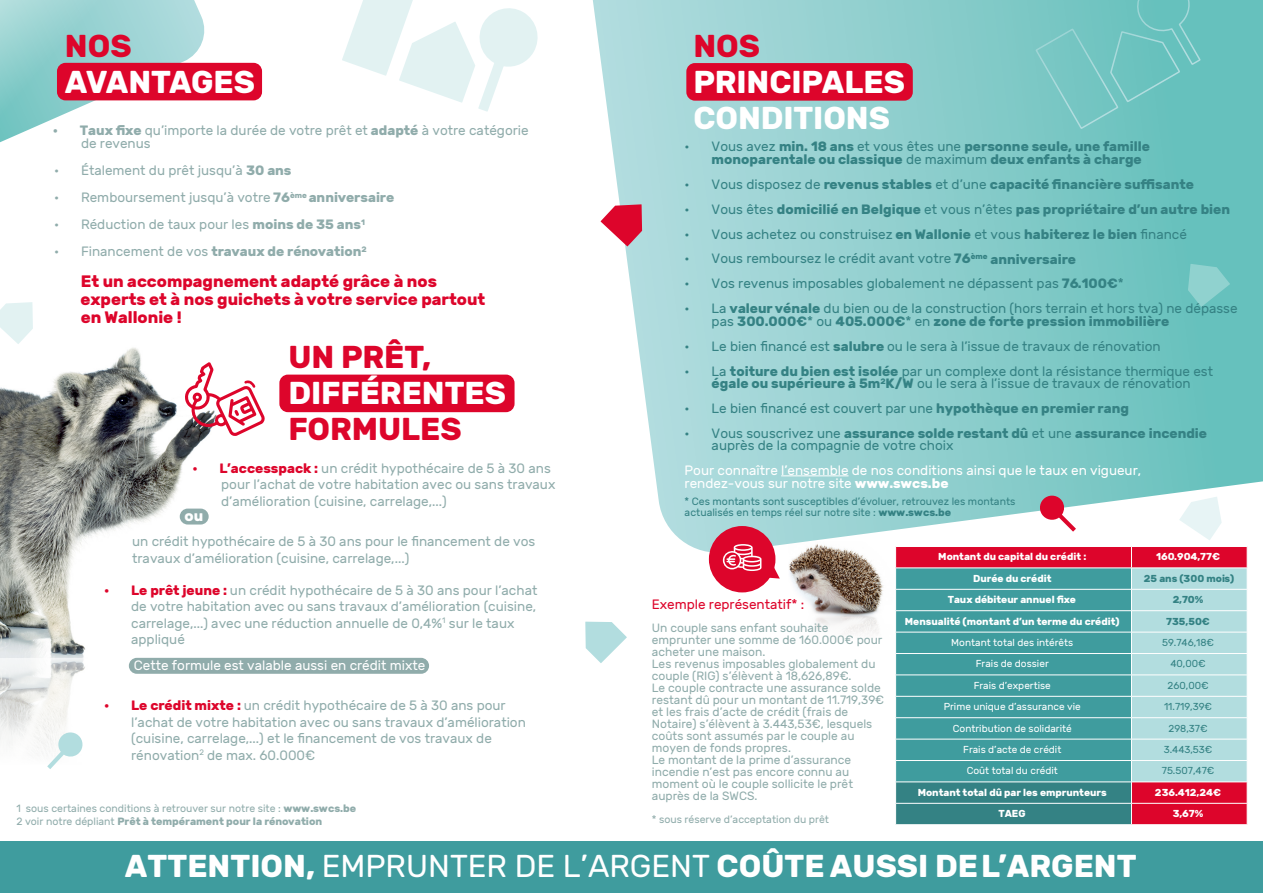
<style>
.page{position:relative;width:1263px;height:893px;background:#fff}
.page>*{position:absolute;margin:0;border:0;box-sizing:border-box;transform-origin:0 0}
.t1{font:700 31.5px/36px "Rubik";color:#fff}
.t2{font:700 31.5px "Rubik";letter-spacing:-.005em;color:#dd052b}
.t3{font:700 16.5px/18.1px "Rubik";color:#dd052b}
.t4{font:700 15px "Rubik";color:#fff}
.t5{font:13.5px/16.5px "Rubik";color:#90acab}
.t6{font:13.5px/12.5px "Rubik";color:#358284}
.t7{font:700 13.5px/12.5px "Rubik";color:#358284}
.t8{font:13.5px/12.5px "Rubik";color:#fff}
.t9{font:700 13.5px "Rubik";color:#90acab}
.t10{font:13.5px "Rubik";color:#dd052b}
.t11{font:12px/12px "Rubik";color:#90acab}
.t12{font:10.5px/12.9px "Rubik";color:#90acab}
.t13{font:10.5px/10.9px "Rubik";color:#358284}
.t14{font:700 10.05px "Rubik";color:#fff}
.t15{font:10.05px "Rubik";color:#fff}
.t16{font:10.05px "Rubik";color:#348284}
.t17{font:700 10.05px "Rubik";color:#348284}
.s1{font-weight:400}
.s2{font-weight:700}
.s3{font-weight:700;color:#dd052b}
</style>
<div class="page">
<img style="left:789px;top:556px;width:94px;height:59px">
<svg style="left:593px;top:0;width:670px;height:556px;background:#98d3d2"></svg>
<div style="left:0;top:841px;width:1263px;height:52px;background:#3f9c9e"></div>
<img style="left:0;top:348px;width:225px;height:406px">
<svg style="left:0;top:0;width:209px;height:143px"></svg>
<div style="left:279px;top:375px;width:235px;height:37px;background:#dd052b;border-radius:9px"></div>
<div style="left:57px;top:63px;width:205px;height:37px;background:#dd052b;border-radius:9px"></div>
<div style="left:686px;top:63px;width:227px;height:38px;background:#dd052b;border-radius:9px"></div>
<hr style="left:781px;top:475px;width:67px;height:1px;background:#fff">
<svg style="left:1188px;top:264px;width:42px;height:43px;background:#80cbc8"></svg>
<svg style="left:585px;top:622px;width:42px;height:41px"></svg>
<svg style="left:0;top:302px;width:33px;height:42px"></svg>
<svg style="left:601px;top:204px;width:41px;height:42px"></svg>
<svg style="left:1038px;top:494px;width:38px;height:38px"></svg>
<svg style="left:47px;top:731px;width:37px;height:38px"></svg>
<svg style="left:184px;top:362px;width:81px;height:74px"></svg>
<div style="left:709px;top:526px;width:66px;height:66px;background:#dd052b;border-radius:50%"></div>
<svg style="left:723px;top:544px;width:57px;height:35px"></svg>
<svg style="left:1179px;top:497px;width:43px;height:43px"></svg>
<div style="left:180px;top:509px;width:29px;height:15px;background:#90acab;border-radius:8px"></div>
<div style="left:129px;top:658px;width:300px;height:16px;background:#90acab;border-radius:8px"></div>
<hr style="left:895px;top:546px;width:236px;height:1px;background:#fff">
<hr style="left:1131px;top:546px;width:116px;height:1px;background:#fff">
<svg style="left:895px;top:547px;width:353px;height:278px;background:#769ca2"></svg>
<hr style="left:1131px;top:589px;width:116px;height:1px;background:#fff">
<svg style="left:342px;top:0;width:196px;height:112px"></svg>
<svg style="left:1036px;top:0;width:166px;height:130px;background:#71c4c1"></svg>
<h1 class="t2" style="left:65px;top:27px;width:68px">NOS</h1>
<h1 class="t1" style="left:65px;top:65px;width:192px">AVANTAGES</h1>
<h1 class="t2" style="left:693px;top:27px;width:68px">NOS</h1>
<h1 class="t1" style="left:693px;top:65px;width:213px">PRINCIPALES<br>CONDITIONS</h1>
<p class="t7" style="left:712px;top:141px;width:440px;text-indent:-27px"><span class="s1">• Vous avez</span> min. 18 ans <span class="s1">et vous êtes une</span> personne seule, une famille monoparentale ou classique <span class="s1">de maximum</span> deux enfants à charge</p>
<p class="t7" style="left:685px;top:178px;width:511px"><span class="s1">• Vous disposez de</span> revenus stables <span class="s1">et d’une</span> capacité financière suffisante</p>
<p class="t7" style="left:685px;top:203px;width:547px"><span class="s1">• Vous êtes</span> domicilié en Belgique <span class="s1">et vous n’êtes</span> pas propriétaire d’un autre bien</p>
<p class="t6" style="left:685px;top:228px;width:504px">• Vous achetez ou construisez <span class="s2">en Wallonie</span> et vous <span class="s2">habiterez le bien</span> financé</p>
<p class="t6" style="left:685px;top:253px;width:393px">• Vous remboursez le crédit avant votre <span class="s2">76</span><sup>ème</sup> <span class="s2">anniversaire</span></p>
<p class="t6" style="left:685px;top:278px;width:440px">• Vos revenus imposables globalement ne dépassent pas <span class="s2">76.100€</span>*</p>
<p class="t6" style="left:712px;top:303px;width:527px;text-indent:-27px">• La <span class="s2">valeur vénale</span> du bien ou de la construction (hors terrain et hors tva) ne dépasse pas <span class="s2">300.000€</span>* ou <span class="s2">405.000€</span>* en <span class="s2">zone de forte pression immobilière</span></p>
<p class="t6" style="left:685px;top:340px;width:478px">• Le bien financé est <span class="s2">salubre</span> ou le sera à l’issue de travaux de rénovation</p>
<p class="t6" style="left:685px;top:365px;width:530px;text-align:center">• La <span class="s2">toiture du bien est isolée</span> par un complexe dont la résistance thermique est <span class="s2">égale ou supérieure à 5m</span><sup>2</sup><span class="s2">K/W</span> ou le sera à l’issue de travaux de rénovation</p>
<p class="t6" style="left:685px;top:402px;width:446px">• Le bien financé est couvert par une <span class="s2">hypothèque en premier rang</span></p>
<p class="t6" style="left:712px;top:427px;width:497px;text-indent:-27px">• Vous souscrivez une <span class="s2">assurance solde restant dû</span> et une <span class="s2">assurance incendie </span>auprès de la compagnie de votre choix</p>
<p class="t8" style="left:685px;top:465px;width:458px">Pour connaître l’ensemble de nos conditions ainsi que le taux en vigueur, rendez-vous sur notre site <span class="s2">www.swcs.be</span></p>
<p class="t13" style="left:685px;top:496px;width:332px">* Ces montants sont susceptibles d’évoluer, retrouvez les montants actualisés en temps réel sur notre site : <span class="s2">www.swcs.be</span></p>
<p class="t5" style="left:81px;top:124px;width:449px;line-height:13.5px;text-indent:-28px"><span class="s2">• Taux fixe</span> qu’importe la durée de votre prêt et <span class="s2">adapté</span> à votre catégorie de revenus</p>
<p class="t5" style="left:54px;top:163px;width:239px">• Étalement du prêt jusqu’à <span class="s2">30 ans</span></p>
<p class="t5" style="left:54px;top:190px;width:342px">• Remboursement jusqu’à votre <span class="s2">76</span><sup>ème</sup> <span class="s2">anniversaire</span></p>
<p class="t5" style="left:54px;top:217px;width:313px">• Réduction de taux pour les <span class="s2">moins de 35 ans</span><sup>1</sup></p>
<p class="t9" style="left:54px;top:244px;width:314px"><span class="s1">• Financement de vos</span> travaux de rénovation<sup>2</sup></p>
<p class="t3" style="left:80px;top:273px;width:406px">Et un accompagnement adapté grâce à nos experts et à nos guichets à votre service partout en Wallonie !</p>
<h1 class="t2" style="left:288px;top:339px;width:144px">UN PRÊT,</h1>
<h1 class="t1" style="left:288px;top:376px;width:219px">DIFFÉRENTES</h1>
<h1 class="t2" style="left:288px;top:411px;width:175px">FORMULES</h1>
<p class="t5" style="left:221px;top:460px;width:336px;text-indent:-29px"><span class="s3">• L’accesspack :</span> un crédit hypothécaire de 5 à 30 ans pour l’achat de votre habitation avec ou sans travaux d’amélioration (cuisine, carrelage,...)</p>
<p class="t5" style="left:132px;top:533px;width:405px">un crédit hypothécaire de 5 à 30 ans pour le financement de vos travaux d’amélioration (cuisine, carrelage,...)</p>
<p class="t4" style="left:184px;top:506px;width:20px">ou</p>
<p class="t14" style="left:938px;top:551px;width:150px">Montant du capital du crédit :</p>
<p class="t14" style="left:1156px;top:551px;width:65px">160.904,77€</p>
<p class="t14" style="left:973px;top:572px;width:80px">Durée du crédit</p>
<p class="t17" style="left:1144px;top:572px;width:92px">25 ans (300 mois)</p>
<p class="t14" style="left:948px;top:594px;width:130px">Taux débiteur annuel fixe</p>
<p class="t17" style="left:1173px;top:594px;width:32px">2,70%</p>
<p class="t14" style="left:905px;top:615px;width:216px">Mensualité (montant d’un terme du crédit)</p>
<p class="t17" style="left:1166px;top:615px;width:45px">735,50€</p>
<p class="t15" style="left:951px;top:637px;width:124px">Montant total des intérêts</p>
<p class="t16" style="left:1162px;top:637px;width:54px">59.746,18€</p>
<p class="t15" style="left:976px;top:658px;width:75px">Frais de dossier</p>
<p class="t16" style="left:1170px;top:658px;width:37px">40,00€</p>
<p class="t15" style="left:974px;top:680px;width:79px">Frais d’expertise</p>
<p class="t16" style="left:1167px;top:680px;width:43px">260,00€</p>
<p class="t15" style="left:944px;top:701px;width:139px">Prime unique d’assurance vie</p>
<p class="t16" style="left:1164px;top:701px;width:50px">11.719,39€</p>
<p class="t15" style="left:953px;top:722px;width:120px">Contribution de solidarité</p>
<p class="t16" style="left:1168px;top:722px;width:41px">298,37€</p>
<p class="t15" style="left:963px;top:744px;width:100px">Frais d’acte de crédit</p>
<p class="t16" style="left:1164px;top:744px;width:50px">3.443,53€</p>
<p class="t15" style="left:967px;top:765px;width:93px">Coût total du crédit</p>
<p class="t16" style="left:1162px;top:765px;width:54px">75.507,47€</p>
<p class="t14" style="left:918px;top:786px;width:191px">Montant total dû par les emprunteurs</p>
<p class="t14" style="left:1155px;top:786px;width:68px">236.412,24€</p>
<p class="t14" style="left:998px;top:808px;width:29px">TAEG</p>
<p class="t14" style="left:1173px;top:808px;width:32px">3,67%</p>
<p class="t5" style="left:131px;top:582px;width:408px;text-indent:-27px"><span class="s3">• Le prêt jeune :</span> un crédit hypothécaire de 5 à 30 ans pour l’achat de votre habitation avec ou sans travaux d’amélioration (cuisine, carrelage,...) avec une réduction annuelle de 0,4%<sup>1</sup> sur le taux appliqué</p>
<p class="t8" style="left:134px;top:659px;width:293px">Cette formule est valable aussi en crédit mixte</p>
<p class="t5" style="left:131px;top:698px;width:396px;text-indent:-27px"><span class="s3">• Le crédit mixte :</span> un crédit hypothécaire de 5 à 30 ans pour l’achat de votre habitation avec ou sans travaux d’amélioration (cuisine, carrelage,...) et le financement de vos travaux de rénovation<sup>2</sup> de max. 60.000€</p>
<p class="t10" style="left:652px;top:597px;width:154px">Exemple représentatif* :</p>
<p class="t11" style="left:652px;top:623px;width:234px">Un couple sans enfant souhaite emprunter une somme de 160.000€ pour acheter une maison.<br>Les revenus imposables globalement du couple (RIG) s’élèvent à 18,626,89€.<br>Le couple contracte une assurance solde restant dû pour un montant de 11.719,39€ et les frais d’acte de crédit (frais de Notaire) s’élèvent à 3.443,53€, lesquels coûts sont assumés par le couple au moyen de fonds propres.<br>Le montant de la prime d’assurance incendie n’est pas encore connu au moment où le couple sollicite le prêt auprès de la SWCS.</p>
<p class="t12" style="left:16px;top:802px;width:341px">1 sous certaines conditions à retrouver sur notre site : <span class="s2">www.swcs.be<br></span>2 voir notre dépliant <span class="s2">Prêt à tempérament pour la rénovation</span></p>
<p class="t12" style="left:652px;top:813px;width:179px">* sous réserve d’acceptation du prêt</p>
<h1 class="t1" style="left:125px;top:849px;width:1013px">ATTENTION, <span class="s1">EMPRUNTER DE L’ARGENT</span> COÛTE AUSSI DE L’ARGENT</h1>
</div>
